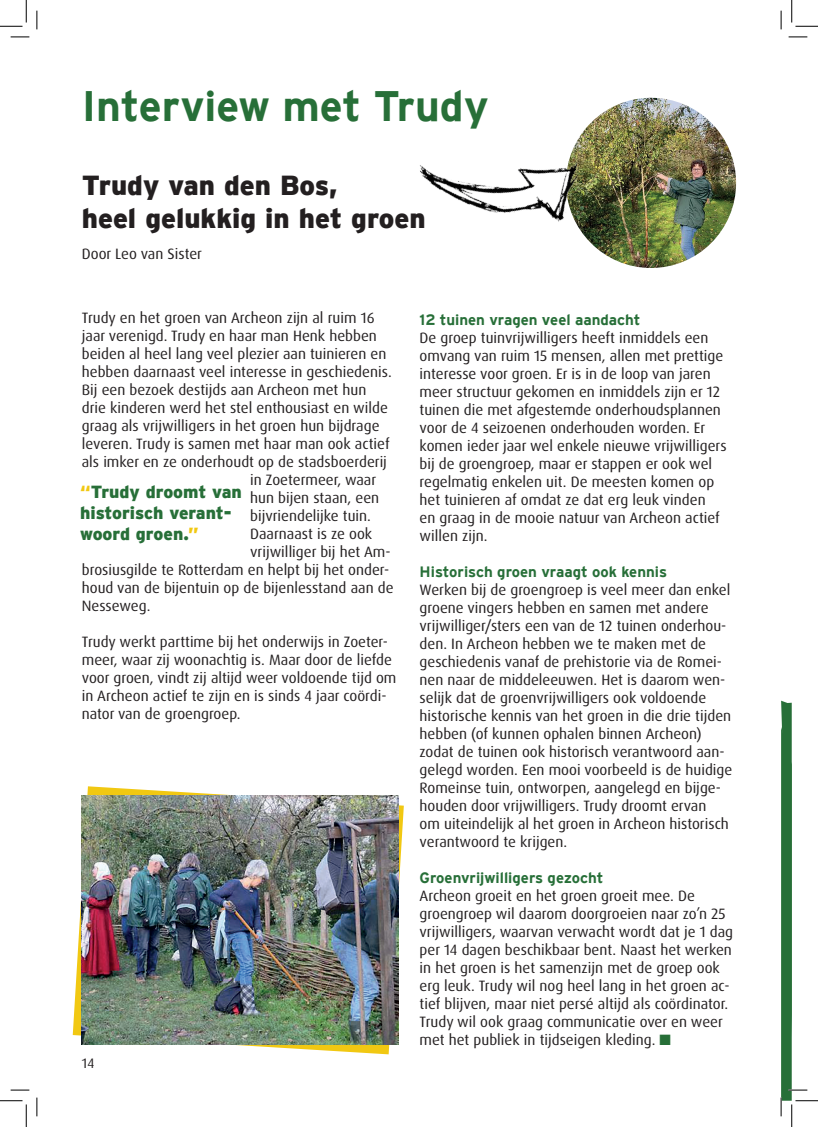
<style>
.page{position:relative;width:818px;height:1127px;background:#fff}
.page>*{position:absolute;margin:0;border:0;box-sizing:border-box;transform-origin:0 0}
.t1{font:700 42.5px "Interstate";color:#276f38}
.t2{font:900 27.5px "Interstate";color:#231f20}
.t3{font:900 17.5px/21px "Interstate";color:#276f38}
.t4{font:15px/18px "Dax OT";color:#231f20}
.t5{font:700 15px "Interstate";color:#276f38}
.t6{font:13.75px "Dax OT";color:#231f20}
.s1{color:#f1c812}
.s2{color:#276f38}
</style>
<div class="page">
<svg style="left:73px;top:786px;width:331px;height:268px"></svg>
<img style="left:566px;top:98px;width:170px;height:170px;border-radius:85px">
<img style="left:82px;top:795px;width:316px;height:249px">
<img style="left:420px;top:108px;width:190px;height:150px">
<svg style="left:11px;top:36px;width:18px;height:2px"></svg>
<svg style="left:788px;top:36px;width:19px;height:2px"></svg>
<svg style="left:11px;top:1089px;width:18px;height:1px"></svg>
<svg style="left:36px;top:11px;width:2px;height:18px"></svg>
<svg style="left:36px;top:1097px;width:2px;height:18px"></svg>
<svg style="left:780px;top:11px;width:2px;height:18px"></svg>
<svg style="left:0;top:0;width:27px;height:27px"></svg>
<svg style="left:0;top:1100px;width:27px;height:26px"></svg>
<svg style="left:791px;top:0;width:27px;height:27px"></svg>
<svg style="left:780px;top:700px;width:38px;height:426px"></svg>
<p class="t1" style="left:82px;top:82px;width:408px">Interview met Trudy</p>
<p class="t2" style="left:82px;top:170px;width:257px">Trudy van den Bos,</p>
<p class="t2" style="left:82px;top:203px;width:345px">heel gelukkig in het groen</p>
<p class="t4" style="left:82px;top:245px;width:122px">Door Leo van Sister</p>
<p class="t4" style="left:82px;top:308px;width:294px">Trudy en het groen van Archeon zijn al ruim 16</p>
<p class="t4" style="left:82px;top:326px;width:297px">jaar verenigd. Trudy en haar man Henk hebben</p>
<p class="t4" style="left:82px;top:344px;width:306px">beiden al heel lang veel plezier aan tuinieren en</p>
<p class="t4" style="left:82px;top:362px;width:311px">hebben daarnaast veel interesse in geschiedenis.</p>
<p class="t4" style="left:82px;top:380px;width:286px">Bij een bezoek destijds aan Archeon met hun</p>
<p class="t4" style="left:82px;top:398px;width:308px">drie kinderen werd het stel enthousiast en wilde</p>
<p class="t4" style="left:82px;top:416px;width:299px">graag als vrijwilligers in het groen hun bijdrage</p>
<p class="t4" style="left:82px;top:434px;width:309px">leveren. Trudy is samen met haar man ook actief</p>
<p class="t4" style="left:82px;top:452px;width:307px">als imker en ze onderhoudt op de stadsboerderij</p>
<p class="t4" style="left:250px;top:470px;width:128px">in Zoetermeer, waar</p>
<p class="t4" style="left:250px;top:488px;width:131px">hun bijen staan, een</p>
<p class="t4" style="left:250px;top:506px;width:122px">bijvriendelijke tuin.</p>
<p class="t4" style="left:250px;top:524px;width:124px">Daarnaast is ze ook</p>
<p class="t4" style="left:250px;top:542px;width:142px">vrijwilliger bij het Am-</p>
<p class="t4" style="left:82px;top:560px;width:309px">brosiusgilde te Rotterdam en helpt bij het onder-</p>
<p class="t4" style="left:82px;top:578px;width:313px">houd van de bijentuin op de bijenlesstand aan de</p>
<p class="t4" style="left:82px;top:596px;width:70px">Nesseweg.</p>
<p class="t4" style="left:82px;top:632px;width:316px">Trudy werkt parttime bij het onderwijs in Zoeter&shy;meer, waar zij woonachtig is. Maar door de liefde voor groen, vindt zij altijd weer voldoende tijd om in Archeon actief te zijn en is sinds 4 jaar coördi&shy;nator van de groengroep.</p>
<p class="t3" style="left:80px;top:481px;width:163px"><span class="s1">“</span>Trudy droomt van historisch verant&shy;woord groen.<span class="s1">”</span></p>
<p class="t6" style="left:82px;top:1054px;width:14px">14</p>
<p class="t5" style="left:420px;top:311px;width:222px">12 tuinen vragen veel aandacht</p>
<p class="t4" style="left:420px;top:328px;width:309px">De groep tuinvrijwilligers heeft inmiddels een omvang van ruim 15 mensen, allen met prettige interesse voor groen. Er is in de loop van jaren meer structuur gekomen en inmiddels zijn er 12 tuinen die met afgestemde onderhoudsplannen voor de 4 seizoenen onderhouden worden. Er komen ieder jaar wel enkele nieuwe vrijwilligers bij de groengroep, maar er stappen er ook wel regelmatig enkelen uit. De meesten komen op het tuinieren af omdat ze dat erg leuk vinden<br>en graag in de mooie natuur van Archeon actief willen zijn.</p>
<p class="t5" style="left:420px;top:563px;width:249px">Historisch groen vraagt ook kennis</p>
<p class="t4" style="left:420px;top:580px;width:314px">Werken bij de groengroep is veel meer dan enkel groene vingers hebben en samen met andere vrijwilliger/sters een van de 12 tuinen onderhou&shy;den. In Archeon hebben we te maken met de geschiedenis vanaf de prehistorie via de Romei&shy;nen naar de middeleeuwen. Het is daarom wen&shy;selijk dat de groenvrijwilligers ook voldoende historische kennis van het groen in die drie tijden hebben (of kunnen ophalen binnen Archeon) zodat de tuinen ook historisch verantwoord aan&shy;gelegd worden. Een mooi voorbeeld is de huidige Romeinse tuin, ontworpen, aangelegd en bijge&shy;houden door vrijwilligers. Trudy droomt ervan<br>om uiteindelijk al het groen in Archeon historisch verantwoord te krijgen.</p>
<p class="t5" style="left:420px;top:869px;width:185px">Groenvrijwilligers gezocht</p>
<p class="t4" style="left:420px;top:886px;width:315px">Archeon groeit en het groen groeit mee. De groengroep wil daarom doorgroeien naar zo’n 25 vrijwilligers, waarvan verwacht wordt dat je 1 dag per 14 dagen beschikbaar bent. Naast het werken in het groen is het samenzijn met de groep ook erg leuk. Trudy wil nog heel lang in het groen ac&shy;tief blijven, maar niet persé altijd als coördinator.<br>Trudy wil ook graag communicatie over en weer met het publiek in tijdseigen kleding. <span class="s2">■</span></p>
</div>
